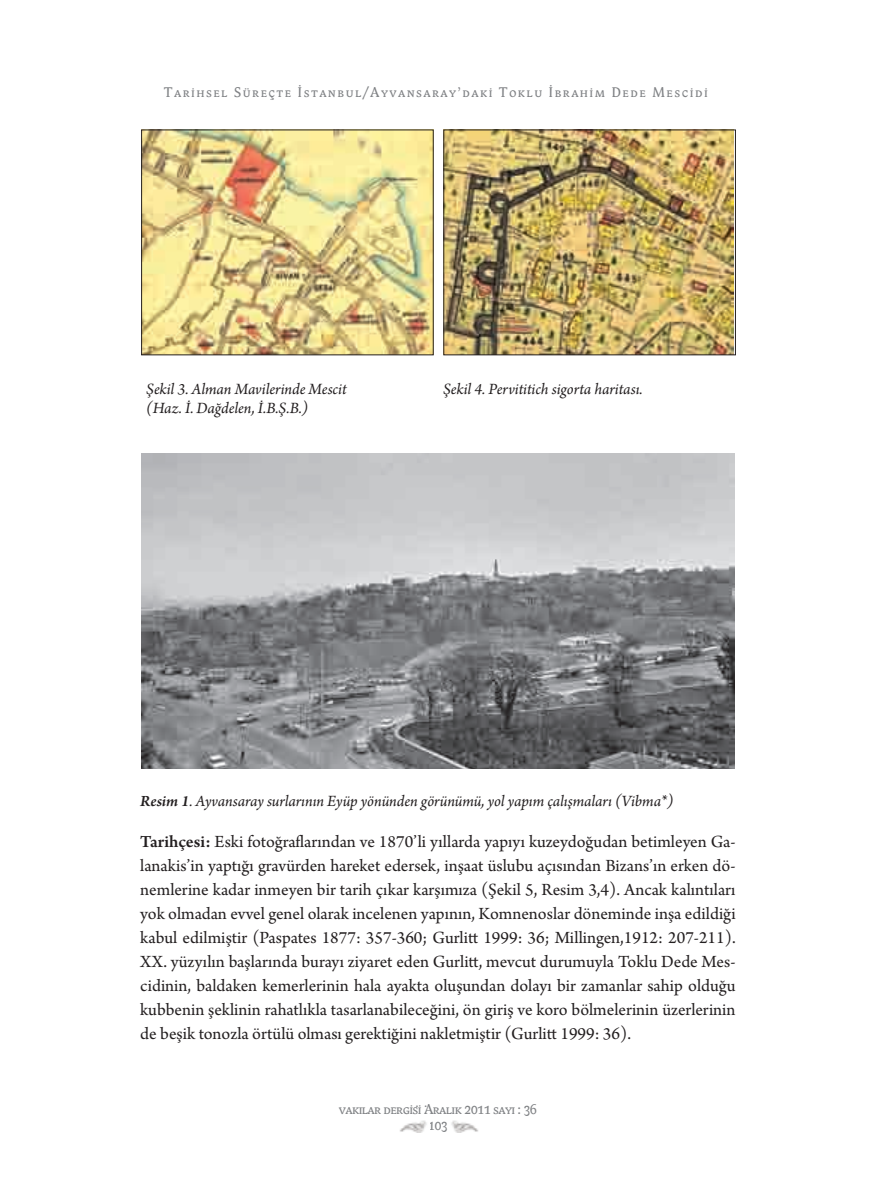
<style>
.page{position:relative;width:876px;height:1195px;background:#fff}
.page>*{position:absolute;margin:0;border:0;box-sizing:border-box;transform-origin:0 0}
.t1{font:18px/24px "Arno Pro";color:#231f20;text-align:justify}
.t2{font:italic 16.5px/19.5px "Arno Pro";letter-spacing:-.005em;color:#231f20}
.t3{font:13.5px "Biblon SCOT";letter-spacing:.15em;color:#808285}
.t4{font:13.5px "Biblon SCOT";color:#808285}
.t5{font:12px "Biblon SCOT";color:#808285}
.s1{font-weight:600}
</style>
<div class="page">
<img style="left:451px;top:1120px;width:27px;height:12px">
<img style="left:400px;top:1120px;width:27px;height:12px">
<img style="left:143px;top:132px;width:288px;height:221px">
<div style="left:141px;top:130px;width:292px;height:225px;border:1px solid #231f20"></div>
<img style="left:446px;top:132px;width:287px;height:221px">
<div style="left:444px;top:130px;width:292px;height:225px;border:1px solid #231f20"></div>
<img style="left:141px;top:454px;width:594px;height:314px">
<p class="t3" style="left:164px;top:85px;width:545px">Tarihsel Süreçte İstanbul/Ayvansaray’daki Toklu İbrahim Dede Mescidi</p>
<p class="t2" style="left:146px;top:380px;width:202px">Şekil 3. Alman Mavilerinde Mescit (Haz. İ. Dağdelen, İ.B.Ş.B.)</p>
<p class="t2" style="left:443px;top:380px;width:201px">Şekil 4. Pervititich sigorta haritası.</p>
<p class="t2" style="left:140px;top:792px;width:535px"><span class="s1">Resim 1</span>. Ayvansaray surlarının Eyüp yönünden görünümü, yol yapım çalışmaları (Vibma*)</p>
<p class="t1" style="left:140px;top:831px;width:597px"><span class="s1">Tarihçesi:</span> Eski fotoğraflarından ve 1870’li yıllarda yapıyı kuzeydoğudan betimleyen Ga&shy;lanakis’in yaptığı gravürden hareket edersek, inşaat üslubu açısından Bizans’ın erken dö&shy;nemlerine kadar inmeyen bir tarih çıkar karşımıza (Şekil 5, Resim 3,4). Ancak kalıntıları yok olmadan evvel genel olarak incelenen yapının, Komnenoslar döneminde inşa edildiği kabul edilmiştir (Paspates 1877: 357-360; Gurlitt 1999: 36; Millingen,1912: 207-211).<br>XX. yüzyılın başlarında burayı ziyaret eden Gurlitt, mevcut durumuyla Toklu Dede Mes&shy;cidinin, baldaken kemerlerinin hala ayakta oluşundan dolayı bir zamanlar sahip olduğu kubbenin şeklinin rahatlıkla tasarlanabileceğini, ön giriş ve koro bölmelerinin üzerlerinin de beşik tonozla örtülü olması gerektiğini nakletmiştir (Gurlitt 1999: 36).</p>
<p class="t4" style="left:339px;top:1102px;width:199px">vakılar dergisi Aralık 2011 sayı : 36</p>
<p class="t5" style="left:416px;top:1096px;width:13px">. .</p>
<p class="t3" style="left:428px;top:1117px;width:21px">103</p>
</div>
